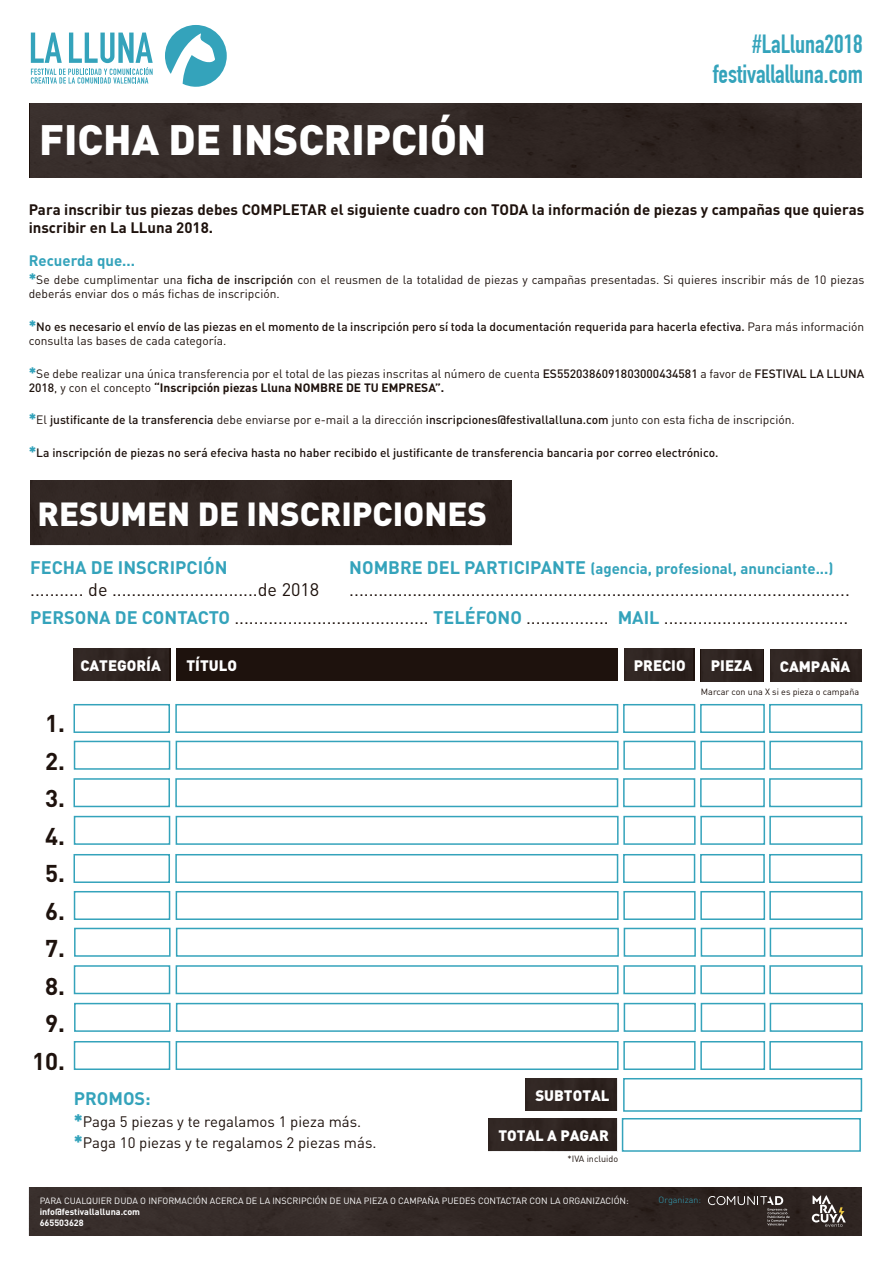
<style>
.page{position:relative;width:893px;height:1263px;background:#fff}
.page>*{position:absolute;margin:0;border:0;box-sizing:border-box;transform-origin:0 0}
.t1{font:900 42px "DIN";color:#fff}
.t2{font:900 33px "DIN";color:#fff}
.t3{font:700 25.8px/30.9px "DIN Condensed";color:#34a3bb;text-align:right}
.t4{font:700 24px/37.5px "DIN";color:#1e120d;text-align:center}
.t5{font:18px/28.7px "DIN";color:#1e120d;text-align:right}
.t6{font:700 18px "DIN";color:#34a3bb}
.t7{font:700 15px/18px "DIN";color:#1e120d}
.t8{font:700 15px "DIN";color:#34a3bb}
.t9{font:15px/21.6px "DIN";color:#1e120d}
.t10{font:900 15px "DIN";color:#fff}
.t11{font:12px/14.4px "DIN";color:#1e120d}
.t12{font:500 12px/14.4px "DIN";color:#1e120d}
.t13{font:9px "DIN";color:#fff}
.t14{font:9px "DIN";color:#1e120d}
.t15{font:700 9px/10.8px "DIN";color:#fff}
.t16{font:300 9px "DIN";color:#34a3bb}
.s1{font-weight:900;font-size:15px;color:#34a3bb}
.s2{font-weight:500}
.s3{font-weight:400}
.s4{font-weight:700}
.s5{font-size:18px}
.s6{font-weight:700;color:#34a3bb}
.s7{font-weight:900;font-size:18px;color:#34a3bb}
</style>
<div class="page">
<img style="left:30px;top:103px;width:832px;height:75px">
<div style="left:31px;top:481px;width:481px;height:64px;background:#2e2420"></div>
<div style="left:73px;top:649px;width:97px;height:32px;background:#241915"></div>
<div style="left:74px;top:649px;width:95px;height:32px;background:#2e2420"></div>
<div style="left:176px;top:649px;width:442px;height:32px;background:#1e120d"></div>
<div style="left:175px;top:704px;width:443px;height:29px;border:2px solid #34a3bb"></div>
<div style="left:624px;top:649px;width:71px;height:32px;background:#1e120d"></div>
<div style="left:624px;top:649px;width:69px;height:32px;background:#2e2420"></div>
<div style="left:701px;top:649px;width:62px;height:32px;background:#2e2420"></div>
<div style="left:770px;top:650px;width:92px;height:32px;background:#2e2420"></div>
<div style="left:74px;top:704px;width:96px;height:29px;border:2px solid #34a3bb"></div>
<div style="left:623px;top:704px;width:72px;height:29px;border:2px solid #34a3bb"></div>
<div style="left:700px;top:704px;width:65px;height:29px;border:2px solid #34a3bb"></div>
<div style="left:769px;top:704px;width:93px;height:29px;border:2px solid #34a3bb"></div>
<div style="left:176px;top:741px;width:443px;height:29px;border:2px solid #34a3bb"></div>
<div style="left:74px;top:741px;width:96px;height:29px;border:2px solid #34a3bb"></div>
<div style="left:623px;top:741px;width:73px;height:29px;border:2px solid #34a3bb"></div>
<div style="left:700px;top:741px;width:65px;height:29px;border:2px solid #34a3bb"></div>
<div style="left:769px;top:741px;width:94px;height:29px;border:2px solid #34a3bb"></div>
<div style="left:175px;top:778px;width:443px;height:29px;border:2px solid #34a3bb"></div>
<div style="left:74px;top:778px;width:96px;height:29px;border:2px solid #34a3bb"></div>
<div style="left:623px;top:778px;width:72px;height:29px;border:2px solid #34a3bb"></div>
<div style="left:700px;top:778px;width:65px;height:29px;border:2px solid #34a3bb"></div>
<div style="left:769px;top:778px;width:93px;height:29px;border:2px solid #34a3bb"></div>
<div style="left:176px;top:816px;width:443px;height:29px;border:2px solid #34a3bb"></div>
<div style="left:74px;top:816px;width:96px;height:29px;border:2px solid #34a3bb"></div>
<div style="left:623px;top:816px;width:73px;height:29px;border:2px solid #34a3bb"></div>
<div style="left:700px;top:816px;width:65px;height:29px;border:2px solid #34a3bb"></div>
<div style="left:769px;top:816px;width:94px;height:29px;border:2px solid #34a3bb"></div>
<div style="left:175px;top:854px;width:443px;height:29px;border:2px solid #34a3bb"></div>
<div style="left:74px;top:854px;width:96px;height:29px;border:2px solid #34a3bb"></div>
<div style="left:623px;top:854px;width:72px;height:29px;border:2px solid #34a3bb"></div>
<div style="left:700px;top:854px;width:65px;height:29px;border:2px solid #34a3bb"></div>
<div style="left:769px;top:854px;width:93px;height:29px;border:2px solid #34a3bb"></div>
<div style="left:176px;top:891px;width:443px;height:29px;border:2px solid #34a3bb"></div>
<div style="left:74px;top:891px;width:96px;height:29px;border:2px solid #34a3bb"></div>
<div style="left:623px;top:891px;width:73px;height:29px;border:2px solid #34a3bb"></div>
<div style="left:700px;top:891px;width:65px;height:29px;border:2px solid #34a3bb"></div>
<div style="left:769px;top:891px;width:94px;height:29px;border:2px solid #34a3bb"></div>
<div style="left:176px;top:928px;width:443px;height:29px;border:2px solid #34a3bb"></div>
<div style="left:74px;top:928px;width:97px;height:29px;border:2px solid #34a3bb"></div>
<div style="left:624px;top:928px;width:72px;height:29px;border:2px solid #34a3bb"></div>
<div style="left:701px;top:928px;width:64px;height:29px;border:2px solid #34a3bb"></div>
<div style="left:770px;top:928px;width:93px;height:29px;border:2px solid #34a3bb"></div>
<div style="left:176px;top:965px;width:443px;height:29px;border:2px solid #34a3bb"></div>
<div style="left:74px;top:965px;width:96px;height:29px;border:2px solid #34a3bb"></div>
<div style="left:623px;top:965px;width:73px;height:29px;border:2px solid #34a3bb"></div>
<div style="left:700px;top:965px;width:65px;height:29px;border:2px solid #34a3bb"></div>
<div style="left:769px;top:965px;width:94px;height:29px;border:2px solid #34a3bb"></div>
<div style="left:176px;top:1003px;width:443px;height:29px;border:2px solid #34a3bb"></div>
<div style="left:74px;top:1003px;width:97px;height:29px;border:2px solid #34a3bb"></div>
<div style="left:624px;top:1003px;width:72px;height:29px;border:2px solid #34a3bb"></div>
<div style="left:701px;top:1003px;width:64px;height:29px;border:2px solid #34a3bb"></div>
<div style="left:770px;top:1003px;width:93px;height:29px;border:2px solid #34a3bb"></div>
<div style="left:176px;top:1041px;width:443px;height:29px;border:2px solid #34a3bb"></div>
<div style="left:74px;top:1041px;width:96px;height:29px;border:2px solid #34a3bb"></div>
<div style="left:623px;top:1041px;width:73px;height:29px;border:2px solid #34a3bb"></div>
<div style="left:700px;top:1041px;width:65px;height:29px;border:2px solid #34a3bb"></div>
<div style="left:769px;top:1041px;width:94px;height:29px;border:2px solid #34a3bb"></div>
<svg style="left:165px;top:25px;width:62px;height:62px"></svg>
<svg style="left:31px;top:33px;width:122px;height:51px"></svg>
<div style="left:29px;top:1187px;width:833px;height:48px;background:#322926"></div>
<svg style="left:708px;top:1196px;width:82px;height:29px;background:#453c3a"></svg>
<svg style="left:812px;top:1195px;width:34px;height:32px"></svg>
<div style="left:526px;top:1079px;width:91px;height:32px;background:#2e2420"></div>
<div style="left:489px;top:1119px;width:128px;height:32px;background:#2e2420"></div>
<div style="left:623px;top:1078px;width:239px;height:34px;border:2px solid #34a3bb"></div>
<div style="left:622px;top:1118px;width:239px;height:34px;border:2px solid #34a3bb"></div>
<h1 class="t1" style="left:39px;top:112px;width:449px">FICHA DE INSCRIPCIÓN</h1>
<h3 class="t3" style="left:713px;top:28px;width:152px">#LaLluna2018 festivallalluna.com</h3>
<p class="t7" style="left:29px;top:200px;width:837px">Para inscribir tus piezas debes COMPLETAR el siguiente cuadro con TODA la información de piezas y campañas que quieras inscribir en La LLuna 2018.</p>
<p class="t8" style="left:29px;top:251px;width:108px">Recuerda que...</p>
<p class="t11" style="left:29px;top:272px;width:837px"><span class="s1">*</span>Se debe cumplimentar una <span class="s2">ficha de inscripción</span> con el reusmen de la totalidad de piezas y campañas presentadas. Si quieres inscribir más de 10 piezas deberás enviar dos o más fichas de inscripción.</p>
<p class="t12" style="left:29px;top:319px;width:837px"><span class="s1">*</span>No es necesario el envío de las piezas en el momento de la inscripción pero sí toda la documentación requerida para hacerla efectiva. <span class="s3">Para más información consulta las bases de cada categoría.</span></p>
<p class="t11" style="left:29px;top:366px;width:837px"><span class="s1">*</span>Se debe realizar una única transferencia por el total de las piezas inscritas al número de cuenta <span class="s2">ES5520386091803000434581</span> a favor de <span class="s2">FESTIVAL LA LLUNA<br>2018</span>, y con el concepto <span class="s4">“Inscripción piezas Lluna NOMBRE DE TU EMPRESA”.</span></p>
<p class="t11" style="left:29px;top:413px;width:767px"><span class="s1">*</span>El <span class="s2">justificante de la transferencia</span> debe enviarse por e-mail a la dirección <span class="s2">inscripciones@festivallalluna.com</span> junto con esta ficha de inscripción.</p>
<p class="t12" style="left:29px;top:445px;width:691px"><span class="s1">*</span>La inscripción de piezas no será efeciva hasta no haber recibido el justificante de transferencia bancaria por correo electrónico.</p>
<h2 class="t2" style="left:38px;top:492px;width:451px">RESUMEN DE INSCRIPCIONES</h2>
<h3 class="t6" style="left:30px;top:556px;width:199px">FECHA DE INSCRIPCIÓN</h3>
<h3 class="t5" style="left:30px;top:574px;width:290px">........... de ..............................de 2018</h3>
<p class="t8" style="left:349px;top:559px;width:486px"><span class="s5">NOMBRE DEL PARTICIPANTE</span> (agencia, profesional, anunciante...)</p>
<p class="t5" style="left:30px;top:574px;width:821px">.......................................................................................................<br><span class="s6">PERSONA DE CONTACTO</span> ........................................ <span class="s6">TELÉFONO</span> ................. <span class="s6">MAIL</span> ......................................</p>
<p class="t10" style="left:80px;top:655px;width:82px">CATEGORÍA</p>
<p class="t10" style="left:187px;top:655px;width:52px">TÍTULO</p>
<p class="t10" style="left:634px;top:655px;width:53px">PRECIO</p>
<p class="t10" style="left:711px;top:656px;width:43px">PIEZA</p>
<p class="t10" style="left:780px;top:656px;width:72px">CAMPAÑA</p>
<h3 class="t4" style="left:32px;top:704px;width:34px">1.<br>2.<br>3.<br>4.<br>5.<br>6.<br>7.<br>8.<br>9.<br>10.</h3>
<h3 class="t6" style="left:74px;top:1087px;width:79px">PROMOS:</h3>
<p class="t9" style="left:74px;top:1110px;width:304px"><span class="s7">*</span>Paga 5 piezas y te regalamos 1 pieza más. <span class="s7">*</span>Paga 10 piezas y te regalamos 2 piezas más.</p>
<p class="t14" style="left:701px;top:686px;width:160px">Marcar con una X si es pieza o campaña</p>
<p class="t10" style="left:535px;top:1085px;width:76px">SUBTOTAL</p>
<p class="t10" style="left:498px;top:1125px;width:112px">TOTAL A PAGAR</p>
<p class="t14" style="left:567px;top:1153px;width:52px">*IVA incluido</p>
<p class="t13" style="left:40px;top:1195px;width:591px">PARA CUALQUIER DUDA O INFORMACIÓN ACERCA DE LA INSCRIPCIÓN DE UNA PIEZA O CAMPAÑA PUEDES CONTACTAR CON LA ORGANIZACIÓN:</p>
<p class="t16" style="left:658px;top:1194px;width:44px">Organizan:</p>
<p class="t15" style="left:40px;top:1206px;width:102px">info@festivallalluna.com<br>665503628</p>
</div>
